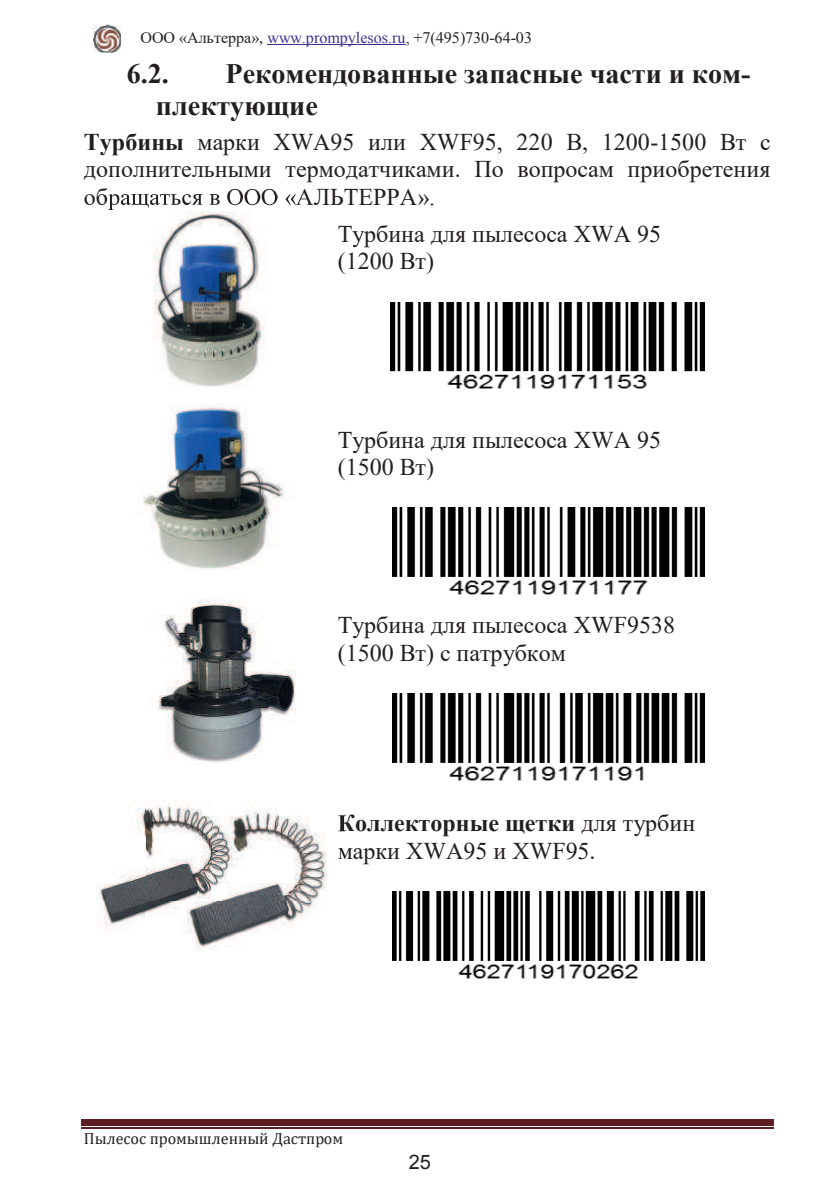
<style>
.page{position:relative;width:840px;height:1191px;background:#fff}
.page>*{position:absolute;margin:0;border:0;box-sizing:border-box;transform-origin:0 0}
.t1{font:700 28px/32.2px "Times New Roman";color:#231f20}
.t2{font:24px/27.6px "Times New Roman";color:#231f20}
.t3{font:20px "Arial";color:#231f20}
.t4{font:16px "Times New Roman";letter-spacing:-.005em;color:#231f20}
.t5{font:16px "Cambria";color:#231f20}
.s1{color:#3a2f92}
.s2{font-weight:700}
</style>
<div class="page">
<hr style="left:267px;top:45px;width:138px;height:1px;background:#3a2f92">
<div style="left:81px;top:1119px;width:692px;height:6px;background:#5c1e23"></div>
<hr style="left:81px;top:1127px;width:692px;height:1px;background:#5c1e23">
<svg style="left:93px;top:24px;width:28px;height:29px"></svg>
<img style="left:390px;top:302px;width:314px;height:87px">
<img style="left:392px;top:508px;width:312px;height:87px">
<img style="left:392px;top:694px;width:312px;height:87px">
<img style="left:392px;top:891px;width:312px;height:88px">
<img style="left:154px;top:196px;width:117px;height:191px">
<img style="left:139px;top:196px;width:63px;height:14px">
<img style="left:106px;top:196px;width:33px;height:14px">
<svg style="left:209px;top:196px;width:10px;height:9px"></svg>
<img style="left:227px;top:196px;width:83px;height:9px">
<img style="left:143px;top:406px;width:142px;height:163px">
<img style="left:155px;top:599px;width:141px;height:164px">
<img style="left:96px;top:800px;width:231px;height:150px">
<img style="left:338px;top:815px;width:6px;height:16px">
<img style="left:338px;top:848px;width:6px;height:11px">
<p class="t4" style="left:140px;top:26px;width:393px">ООО «Альтерра», <span class="s1">www.prompylesos.ru</span>, +7(495)730-64-03</p>
<p class="t1" style="left:127px;top:60px;width:44px">6.2.</p>
<p class="t1" style="left:156px;top:56px;width:596px;text-indent:70px">Рекомендованные запасные части и ком&shy;плектующие</p>
<p class="t2" style="left:84px;top:127px;width:688px;text-align:justify"><span class="s2">Турбины</span> марки XWA95 или XWF95, 220 В, 1200-1500 Вт с дополнительными термодатчиками. По вопросам приобретения обращаться в ООО «АЛЬТЕРРА».</p>
<p class="t2" style="left:337px;top:219px;width:325px">Турбина для пылесоса XWA 95 (1200 Вт)</p>
<p class="t2" style="left:337px;top:425px;width:325px">Турбина для пылесоса XWA 95 (1500 Вт)</p>
<p class="t2" style="left:337px;top:611px;width:339px">Турбина для пылесоса XWF9538 (1500 Вт) с патрубком</p>
<p class="t2" style="left:337px;top:808px;width:359px"><span class="s2">Коллекторные щетки</span> для турбин марки XWA95 и XWF95.</p>
<p class="t5" style="left:84px;top:1128px;width:261px">Пылесос промышленный Дастпром</p>
<p class="t3" style="left:408px;top:1150px;width:24px">25</p>
</div>
